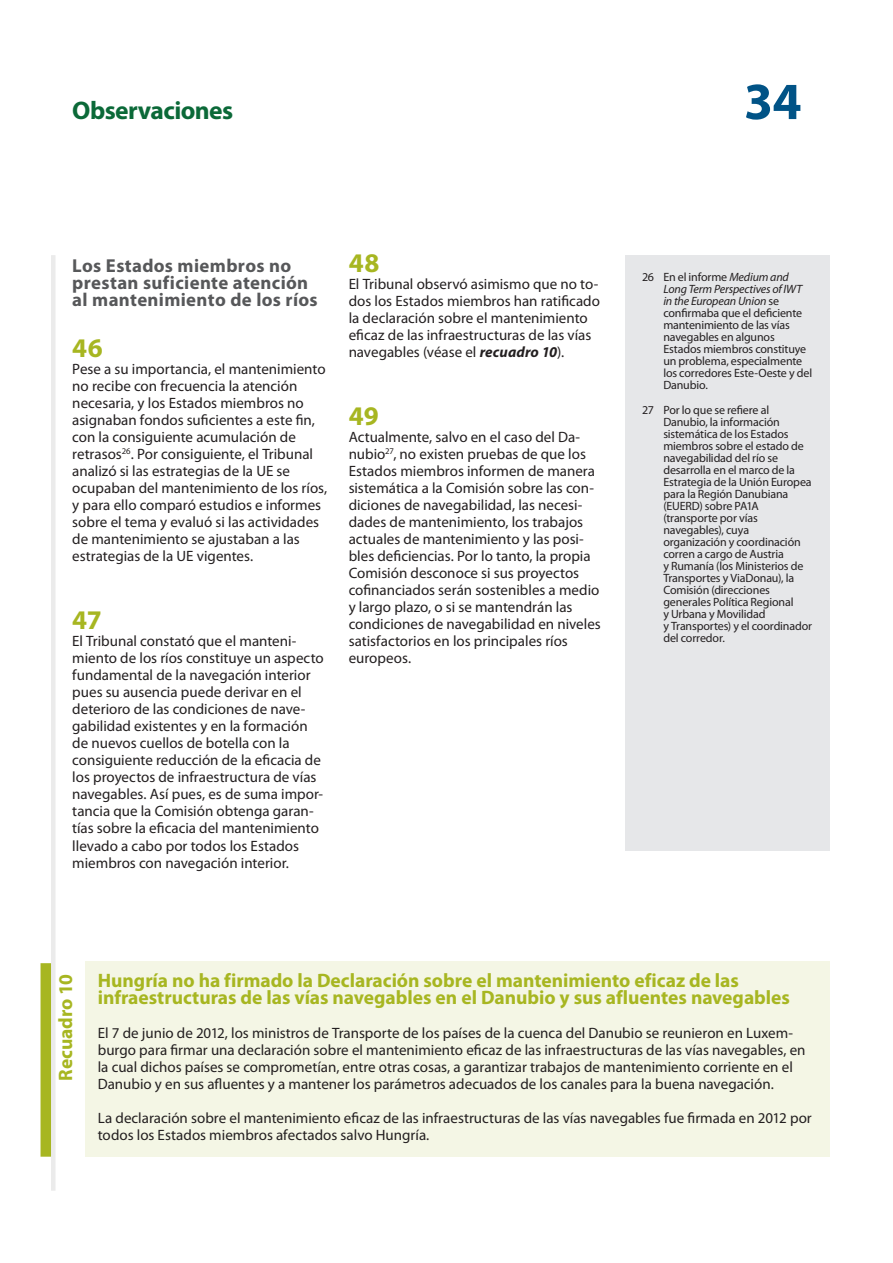
<style>
.page{position:relative;width:893px;height:1263px;background:#fff}
.page>*{position:absolute;margin:0;border:0;box-sizing:border-box;transform-origin:0 0}
.t1{font:700 52.5px "Myriad Pro";color:#015386}
.E_05_-_CHAP__1__TEXT{font:700 27px "Myriad Pro";letter-spacing:.015em;color:#a7b621}
.t2{font:700 25.5px "Myriad Pro";letter-spacing:-.025em;color:#0b6938}
.F_02_-_BOX_TITRE_COL{font:700 19.5px/17px "Myriad Pro";color:#a7b621}
.F_01_-_GREEN_BOX_NUM{font:700 19.5px "Myriad Pro";color:#a7b621}
.E_03_-_CHAP__TITRE_A{font:700 18.75px/17px "Myriad Pro";letter-spacing:.02em;color:#57585a}
.E_05_-_CHAP__1__TEXT-2{font:15px/17px "Myriad Pro";color:#231f20}
.F_04_-_BOX_TEXTE{font:15px/17px "Myriad Pro";color:#231f20}
.E_08_-_CHAP__FOOTNOT{font:12px/12px "Myriad Pro";letter-spacing:-.015em;color:#231f20}
.s1{font-weight:700;font-style:italic}
.s2{font-style:italic}
</style>
<div class="page">
<div style="left:51px;top:255px;width:5px;height:936px;background:#ebebeb"></div>
<div style="left:85px;top:961px;width:744px;height:196px;background:#f4f6e5"></div>
<div style="left:41px;top:963px;width:10px;height:194px;background:#a7b621"></div>
<div style="left:625px;top:255px;width:204px;height:595px;background:#e6e7e9"></div>
<h3 class="t2" style="left:72px;top:94px;width:163px">Observaciones</h3>
<h1 class="t1" style="left:744px;top:67px;width:59px">34</h1>
<p class="E_03_-_CHAP__TITRE_A" style="left:72px;top:257px;width:247px">Los Estados miembros no prestan suficiente atención al mantenimiento de los ríos</p>
<p class="E_05_-_CHAP__1__TEXT" style="left:72px;top:330px;width:32px">46</p>
<p class="E_05_-_CHAP__1__TEXT-2" style="left:72px;top:360px;width:256px">Pese a su importancia, el mantenimiento no recibe con frecuencia la atención necesaria, y los Estados miembros no asignaban fondos suficientes a este fin, con la consiguiente acumulación de retrasos<sup>26</sup>. Por consiguiente, el Tribunal analizó si las estrategias de la UE se ocupaban del mantenimiento de los ríos, y para ello comparó estudios e informes sobre el tema y evaluó si las actividades de mantenimiento se ajustaban a las estrategias de la UE vigentes.</p>
<p class="E_05_-_CHAP__1__TEXT" style="left:72px;top:603px;width:31px">47</p>
<p class="E_05_-_CHAP__1__TEXT-2" style="left:72px;top:633px;width:253px">El Tribunal constató que el manteni‑ miento de los ríos constituye un aspecto fundamental de la navegación interior pues su ausencia puede derivar en el deterioro de las condiciones de nave‑ gabilidad existentes y en la formación de nuevos cuellos de botella con la consiguiente reducción de la eficacia de los proyectos de infraestructura de vías navegables. Así pues, es de suma impor‑ tancia que la Comisión obtenga garan‑ tías sobre la eficacia del mantenimiento llevado a cabo por todos los Estados miembros con navegación interior.</p>
<p class="E_05_-_CHAP__1__TEXT" style="left:349px;top:245px;width:32px">48</p>
<p class="E_05_-_CHAP__1__TEXT-2" style="left:349px;top:275px;width:253px">El Tribunal observó asimismo que no to‑ dos los Estados miembros han ratificado la declaración sobre el mantenimiento eficaz de las infraestructuras de las vías navegables (véase el <span class="s1">recuadro 10</span>).</p>
<p class="E_05_-_CHAP__1__TEXT" style="left:349px;top:398px;width:32px">49</p>
<p class="E_05_-_CHAP__1__TEXT-2" style="left:349px;top:428px;width:254px">Actualmente, salvo en el caso del Da‑ nubio<sup>27</sup>, no existen pruebas de que los Estados miembros informen de manera sistemática a la Comisión sobre las con‑ diciones de navegabilidad, las necesi‑ dades de mantenimiento, los trabajos actuales de mantenimiento y las posi‑ bles deficiencias. Por lo tanto, la propia Comisión desconoce si sus proyectos cofinanciados serán sostenibles a medio y largo plazo, o si se mantendrán las condiciones de navegabilidad en niveles satisfactorios en los principales ríos europeos.</p>
<p class="E_08_-_CHAP__FOOTNOT" style="left:663px;top:271px;width:150px;text-indent:-21px">26 En el informe <span class="s2">Medium and<br>Long Term Perspectives of IWT in the European Union</span> se confirmaba que el deficiente mantenimiento de las vías navegables en algunos<br>Estados miembros constituye un problema, especialmente los corredores Este‑Oeste y del<br>Danubio.</p>
<p class="E_08_-_CHAP__FOOTNOT" style="left:663px;top:404px;width:150px;text-indent:-21px">27 Por lo que se refiere al<br>Danubio, la información sistemática de los Estados miembros sobre el estado de navegabilidad del río se desarrolla en el marco de la<br>Estrategia de la Unión Europea para la Región Danubiana (EUERD) sobre PA1A (transporte por vías navegables), cuya organización y coordinación corren a cargo de Austria<br>y Rumanía (los Ministerios de<br>Transportes y ViaDonau), la<br>Comisión (direcciones generales Política Regional<br>y Urbana y Movilidad<br>y Transportes) y el coordinador del corredor.</p>
<p class="F_01_-_GREEN_BOX_NUM" style="left:53px;top:1081px;width:109px;rotate:-90deg">Recuadro 10</p>
<p class="F_02_-_BOX_TITRE_COL" style="left:98px;top:971px;width:694px">Hungría no ha firmado la Declaración sobre el mantenimiento eficaz de las infraestructuras de las vías navegables en el Danubio y sus afluentes navegables</p>
<p class="F_04_-_BOX_TEXTE" style="left:98px;top:1024px;width:709px">El 7 de junio de 2012, los ministros de Transporte de los países de la cuenca del Danubio se reunieron en Luxem‑ burgo para firmar una declaración sobre el mantenimiento eficaz de las infraestructuras de las vías navegables, en la cual dichos países se comprometían, entre otras cosas, a garantizar trabajos de mantenimiento corriente en el Danubio y en sus afluentes y a mantener los parámetros adecuados de los canales para la buena navegación.</p>
<p class="F_04_-_BOX_TEXTE" style="left:98px;top:1109px;width:716px">La declaración sobre el mantenimiento eficaz de las infraestructuras de las vías navegables fue firmada en 2012 por todos los Estados miembros afectados salvo Hungría.</p>
</div>
